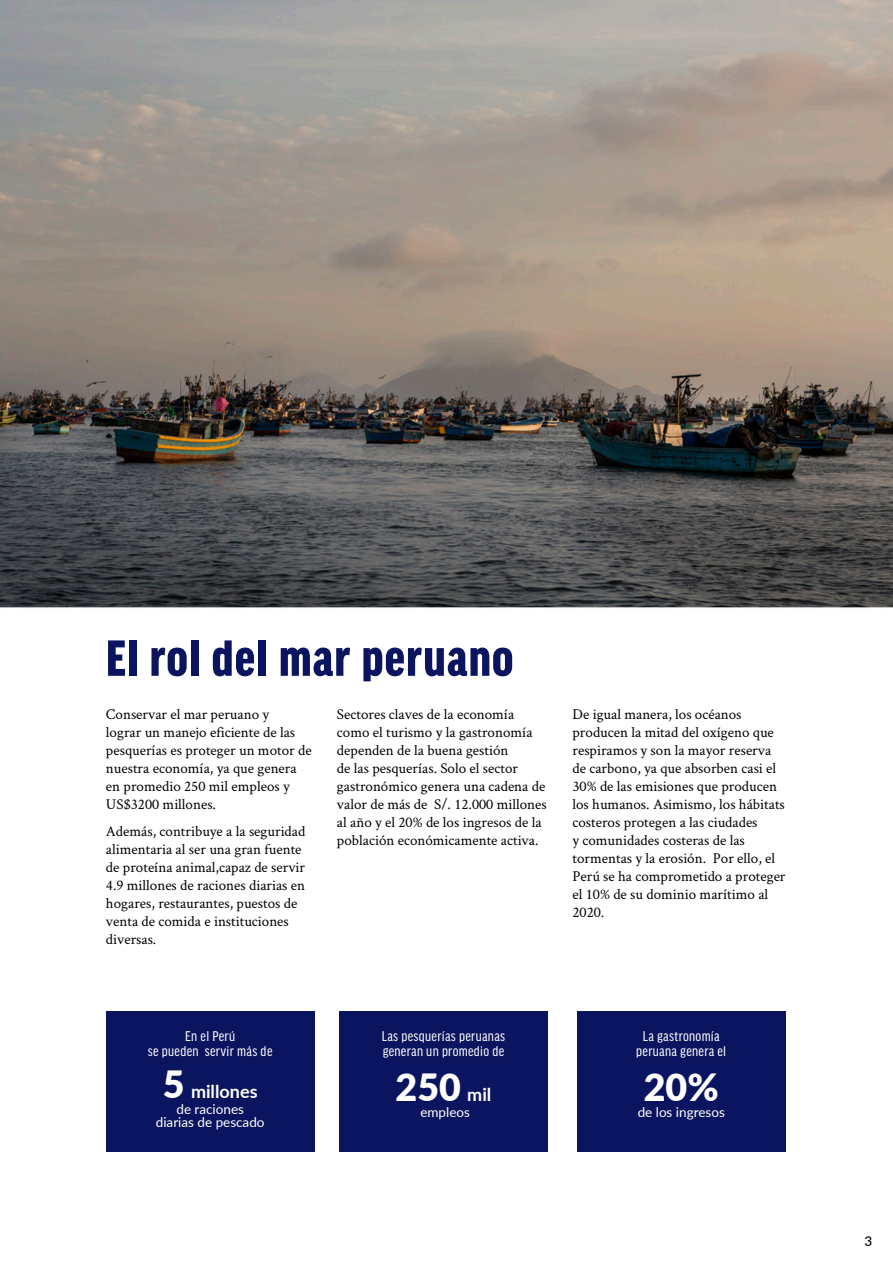
<style>
.page{position:relative;width:893px;height:1263px;background:#fff}
.page>*{position:absolute;margin:0;border:0;box-sizing:border-box;transform-origin:0 0}
.t1{font:900 condensed 54px "Good Headline OT";letter-spacing:.02em;color:#0b145e}
.t2{font:900 37.5px "Lato";color:#fff}
.t3{font:700 18px "Lato";color:#fff}
.t4{font:15px/18px "Crimson Text";color:#000}
.t5{font:15px/15px "Good Headline OT Cond News";letter-spacing:.02em;color:#fff;text-align:center}
.t6{font:13.5px "Lato";color:#fff}
.t7{font:500 13.5px "Lato";color:#000}
.s1{font-weight:900;font-size:37.5px}
.s2{font-weight:700;font-size:18px}
</style>
<div class="page">
<img style="left:0;top:0;width:893px;height:608px">
<div style="left:106px;top:1011px;width:208px;height:141px;background:#0b145e"></div>
<div style="left:577px;top:1011px;width:208px;height:141px;background:#0b145e"></div>
<div style="left:339px;top:1011px;width:209px;height:141px;background:#0b145e"></div>
<p class="t1" style="left:106px;top:633px;width:409px">El rol del mar peruano</p>
<p class="t4" style="left:106px;top:704px;width:207px">Conservar el mar peruano y<br>lograr un manejo eficiente de las pesquerías es proteger un motor de nuestra economía, ya que genera en promedio 250 mil empleos y<br>US$3200 millones.</p>
<p class="t4" style="left:106px;top:821px;width:201px">Además, contribuye a la seguridad alimentaria al ser una gran fuente de proteína animal,capaz de servir<br>4.9 millones de raciones diarias en hogares, restaurantes, puestos de venta de comida e instituciones diversas.</p>
<p class="t4" style="left:337px;top:704px;width:211px">Sectores claves de la economía como el turismo y la gastronomía dependen de la buena gestión<br>de las pesquerías. Solo el sector gastronómico genera una cadena de valor de más de S/. 12.000 millones al año y el 20% de los ingresos de la población económicamente activa.</p>
<p class="t4" style="left:572px;top:704px;width:215px">De igual manera, los océanos producen la mitad del oxígeno que respiramos y son la mayor reserva de carbono, ya que absorben casi el<br>30% de las emisiones que producen los humanos. Asimismo, los hábitats costeros protegen a las ciudades<br>y comunidades costeras de las tormentas y la erosión. Por ello, el<br>Perú se ha comprometido a proteger el 10% de su dominio marítimo al<br>2020.</p>
<p class="t5" style="left:185px;top:1029px;width:51px">En el Perú</p>
<p class="t5" style="left:148px;top:1044px;width:126px">se pueden servir más de</p>
<p class="t3" style="left:163px;top:1078px;width:96px"><span class="s1">5</span> millones</p>
<p class="t6" style="left:176px;top:1099px;width:69px">de raciones</p>
<p class="t6" style="left:156px;top:1113px;width:110px">diarias de pescado</p>
<p class="t5" style="left:382px;top:1029px;width:125px;text-align:left">Las pesquerías peruanas generan un promedio de</p>
<p class="t2" style="left:396px;top:1059px;width:97px">250 <span class="s2">mil</span></p>
<p class="t6" style="left:420px;top:1103px;width:51px">empleos</p>
<p class="t5" style="left:636px;top:1029px;width:91px">La gastronomía peruana genera el</p>
<p class="t2" style="left:644px;top:1059px;width:76px">20%</p>
<p class="t6" style="left:638px;top:1103px;width:89px">de los ingresos</p>
<p class="t7" style="left:865px;top:1232px;width:9px">3</p>
</div>
